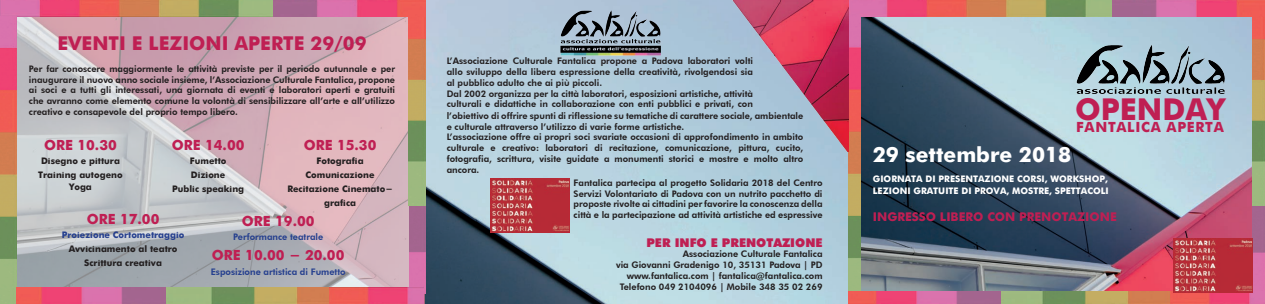
<style>
.page{position:relative;width:1265px;height:304px;background:#fff}
.page>*{position:absolute;margin:0;border:0;box-sizing:border-box;transform-origin:0 0}
.t1{font:700 30px "Futura";color:#bf1f53}
.t2{font:700 21px "Futura";color:#fff}
.t3{font:700 19px "Futura";color:#bf1f53}
.t4{font:700 14px "Futura";color:#bf1f53}
.t5{font:700 14px "Futura";letter-spacing:.05em;color:#bf1f53}
.t6{font:700 12px "Futura";color:#bf1f53}
.t7{font:900 12px "Futura";color:#bf1f53}
.t8{font:800 9px/10.8px "Futura BT";color:#231f20;text-align:justify}
.t9{font:700 9px/14px "Futura";color:#231f20;text-align:center}
.t10{font:700 9px/12px "Futura";color:#fff}
.t11{font:800 9px "Futura BT";color:#253f8e}
.t12{font:700 9px "Futura";color:#253f8e}
</style>
<div class="page">
<img style="left:425px;top:0;width:826px;height:303px">
<svg style="left:17px;top:17px;width:392px;height:270px;background:#c8b6bd"></svg>
<img style="left:1251px;top:16px;width:13px;height:275px">
<img style="left:848px;top:0;width:264px;height:16px">
<img style="left:1000px;top:291px;width:264px;height:12px">
<img style="left:848px;top:15px;width:12px;height:276px">
<img style="left:1112px;top:0;width:152px;height:16px">
<img style="left:848px;top:291px;width:152px;height:12px">
<img style="left:409px;top:17px;width:16px;height:276px">
<img style="left:0;top:0;width:273px;height:17px">
<img style="left:17px;top:287px;width:312px;height:16px">
<img style="left:0;top:17px;width:17px;height:286px">
<img style="left:329px;top:287px;width:94px;height:16px">
<img style="left:273px;top:0;width:152px;height:17px">
<img style="left:732px;top:0;width:116px;height:152px">
<img style="left:559px;top:8px;width:102px;height:48px">
<img style="left:1073px;top:41px;width:153px;height:55px">
<img style="left:1173px;top:238px;width:79px;height:53px">
<img style="left:490px;top:178px;width:79px;height:54px">
<h3 class="t3" style="left:57px;top:29px;width:311px">EVENTI E LEZIONI APERTE 29/09</h3>
<p class="t8" style="left:29px;top:63px;width:367px">Per far conoscere maggiormente le attività previste per il periodo autunnale e per inaugurare il nuovo anno sociale insieme, l’Associazione Culturale Fantalica, propone ai soci e a tutti gli interessati, una giornata di eventi e laboratori aperti e gratuiti che avranno come elemento comune la volontà di sensibilizzare all’arte e all’utilizzo creativo e consapevole del proprio tempo libero.</p>
<h3 class="t4" style="left:44px;top:135px;width:74px">ORE 10.30</h3>
<p class="t9" style="left:38px;top:153px;width:86px">Disegno e pittura<br>Training autogeno</p>
<p class="t9" style="left:69px;top:179px;width:24px">Yoga</p>
<h3 class="t4" style="left:242px;top:211px;width:74px">ORE 19.00</h3>
<p class="t11" style="left:233px;top:231px;width:92px">Performance teatrale</p>
<h3 class="t4" style="left:212px;top:245px;width:134px">ORE 10.00 - 20.00</h3>
<p class="t11" style="left:211px;top:265px;width:136px">Esposizione artistica di Fumetto</p>
<h3 class="t4" style="left:172px;top:135px;width:74px">ORE 14.00</h3>
<p class="t9" style="left:172px;top:153px;width:74px">Fumetto<br>Dizione<br>Public speaking</p>
<h3 class="t4" style="left:304px;top:135px;width:74px">ORE 15.30</h3>
<p class="t9" style="left:287px;top:153px;width:107px">Fotografia<br>Comunicazione<br>Recitazione Cinemato&shy;grafica</p>
<h3 class="t4" style="left:87px;top:208px;width:74px">ORE 17.00</h3>
<p class="t12" style="left:62px;top:228px;width:124px">Proiezione Cortometraggio</p>
<p class="t9" style="left:69px;top:241px;width:110px">Avvicinamento al teatro<br>Scrittura creativa</p>
<p class="t8" style="left:446px;top:55px;width:308px;text-align:left">L’Associazione Culturale Fantalica propone a Padova laboratori volti allo sviluppo della libera espressione della creatività, rivolgendosi sia al pubblico adulto che ai più piccoli.<br>Dal 2002 organizza per la città laboratori, esposizioni artistiche, attività culturali e didattiche in collaborazione con enti pubblici e privati, con</p>
<p class="t8" style="left:446px;top:110px;width:358px;text-align:left">l’obiettivo di offrire spunti di riflessione su tematiche di carattere sociale, ambientale e culturale attraverso l’utilizzo di varie forme artistiche.<br>L’associazione offre ai propri soci svariate occasioni di approfondimento in ambito culturale e creativo: laboratori di recitazione, comunicazione, pittura, cucito, fotografia, scrittura, visite guidate a monumenti storici e mostre e molto altro ancora.</p>
<p class="t8" style="left:573px;top:177px;width:250px">Fantalica partecipa al progetto Solidaria 2018 del Centro Servizi Volontariato di Padova con un nutrito pacchetto di proposte rivolte ai cittadini per favorire la conoscenza della città e la partecipazione ad attività artistiche ed espressive</p>
<h3 class="t7" style="left:646px;top:233px;width:177px">PER INFO E PRENOTAZIONE</h3>
<p class="t8" style="left:616px;top:248px;width:208px;text-align:right">Associazione Culturale Fantalica<br>via Giovanni Gradenigo 10, 35131 Padova | PD www.fantalica.com | fantalica@fantalica.com Telefono 049 2104096 | Mobile 348 35 02 269</p>
<h1 class="t1" style="left:1074px;top:87px;width:151px">OPENDAY</h1>
<h3 class="t5" style="left:1076px;top:116px;width:149px">FANTALICA APERTA</h3>
<h2 class="t2" style="left:872px;top:139px;width:200px">29 settembre 2018</h2>
<p class="t10" style="left:872px;top:172px;width:237px">GIORNATA DI PRESENTAZIONE CORSI, WORKSHOP,<br>LEZIONI GRATUITE DI PROVA, MOSTRE, SPETTACOLI</p>
<h3 class="t6" style="left:872px;top:207px;width:245px">INGRESSO LIBERO CON PRENOTAZIONE</h3>
</div>
